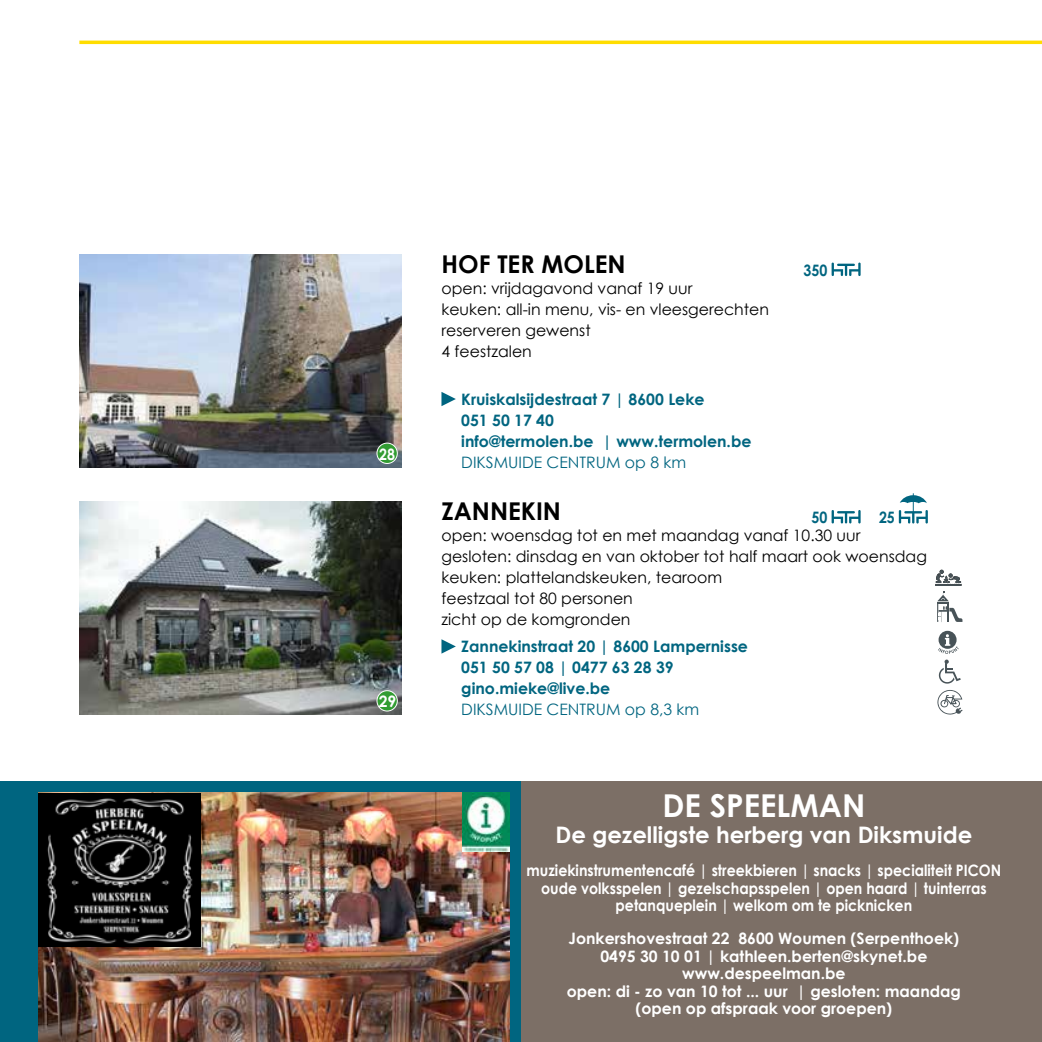
<style>
.page{position:relative;width:1042px;height:1042px;background:#fff}
.page>*{position:absolute;margin:0;border:0;box-sizing:border-box;transform-origin:0 0}
.t1{font:700 31.5px "Century Gothic";color:#fff}
.t2{font:700 24.5px "Century Gothic";color:#000}
.t3{font:700 22.75px "Century Gothic";color:#fff}
.t4{font:15.75px/21px "Century Gothic";color:#000}
.t5{font:700 15.75px/17.5px "Century Gothic";color:#fff;text-align:center}
.t6{font:700 15.75px/17.5px "Century Gothic";color:#fff;text-align:center;scale:.9 1}
.t7{font:700 15.75px/21px "Century Gothic";color:#006580}
.t8{font:15.75px "Century Gothic";color:#006580}
.t9{font:700 15.75px "Century Gothic";color:#006580;scale:.9 1}
</style>
<div class="page">
<hr style="left:79px;top:41px;width:963px;height:3px;background:#fd0">
<div style="left:521px;top:781px;width:521px;height:261px;background:#7c6f66"></div>
<div style="left:0;top:781px;width:521px;height:261px;background:#006580"></div>
<img style="left:38px;top:793px;width:471px;height:249px">
<img style="left:38px;top:793px;width:162px;height:153px">
<img style="left:462px;top:793px;width:47px;height:58px">
<img style="left:79px;top:254px;width:323px;height:213px">
<svg style="left:441px;top:392px;width:15px;height:14px"></svg>
<svg style="left:831px;top:262px;width:29px;height:14px"></svg>
<div style="left:377px;top:443px;width:20px;height:20px;background:#329c32;border-radius:50%"></div>
<div style="left:376px;top:443px;width:22px;height:21px;border:1px solid #fff;border-radius:50%"></div>
<img style="left:79px;top:501px;width:323px;height:214px">
<svg style="left:441px;top:639px;width:15px;height:14px"></svg>
<svg style="left:937px;top:690px;width:25px;height:24px"></svg>
<svg style="left:899px;top:493px;width:29px;height:30px"></svg>
<svg style="left:831px;top:510px;width:29px;height:13px"></svg>
<div style="left:938px;top:631px;width:18px;height:18px;background:#485358;border-radius:50%"></div>
<svg style="left:938px;top:634px;width:23px;height:49px"></svg>
<div style="left:377px;top:691px;width:20px;height:20px;background:#329c32;border-radius:50%"></div>
<div style="left:376px;top:690px;width:22px;height:21px;border:1px solid #fff;border-radius:50%"></div>
<svg style="left:935px;top:570px;width:27px;height:52px"></svg>
<p class="t6" style="left:379px;top:444px;width:19px">28</p>
<p class="t5" style="left:379px;top:691px;width:19px">29</p>
<h2 class="t2" style="left:441px;top:245px;width:186px">HOF TER MOLEN</h2>
<p class="t4" style="left:441px;top:277px;width:329px">open: vrijdagavond vanaf 19 uur<br>keuken: all-in menu, vis- en vleesgerechten reserveren gewenst<br>4 feestzalen</p>
<p class="t7" style="left:461px;top:388px;width:292px">Kruiskalsijdestraat 7 | 8600 Leke<br>051 50 17 40<br>info@termolen.be | www.termolen.be</p>
<p class="t8" style="left:461px;top:451px;width:226px">DIKSMUIDE CENTRUM op 8 km</p>
<p class="t9" style="left:803px;top:258px;width:28px">350</p>
<h2 class="t2" style="left:441px;top:492px;width:121px">ZANNEKIN</h2>
<p class="t4" style="left:441px;top:524px;width:487px">open: woensdag tot en met maandag vanaf 10.30 uur gesloten: dinsdag en van oktober tot half maart ook woensdag keuken: plattelandskeuken, tearoom<br>feestzaal tot 80 personen<br>zicht op de komgronden</p>
<p class="t9" style="left:811px;top:505px;width:19px">50</p>
<p class="t9" style="left:879px;top:505px;width:19px">25</p>
<p class="t7" style="left:461px;top:635px;width:288px">Zannekinstraat 20 | 8600 Lampernisse<br>051 50 57 08 | 0477 63 28 39 gino.mieke@live.be</p>
<p class="t8" style="left:461px;top:698px;width:239px">DIKSMUIDE CENTRUM op 8,3 km</p>
<h1 class="t1" style="left:662px;top:781px;width:204px">DE SPEELMAN</h1>
<h3 class="t3" style="left:555px;top:817px;width:418px">De gezelligste herberg van Diksmuide</h3>
<p class="t6" style="left:526px;top:861px;width:529px">muziekinstrumentencafé | streekbieren | snacks | specialiteit PICON oude volksspelen | gezelschapsspelen | open haard | tuinterras petanqueplein | welkom om te picknicken</p>
<p class="t5" style="left:567px;top:929px;width:396px">Jonkershovestraat 22 8600 Woumen (Serpenthoek)<br>0495 30 10 01 | kathleen.berten@skynet.be www.despeelman.be<br>open: di - zo van 10 tot ... uur | gesloten: maandag (open op afspraak voor groepen)</p>
</div>
